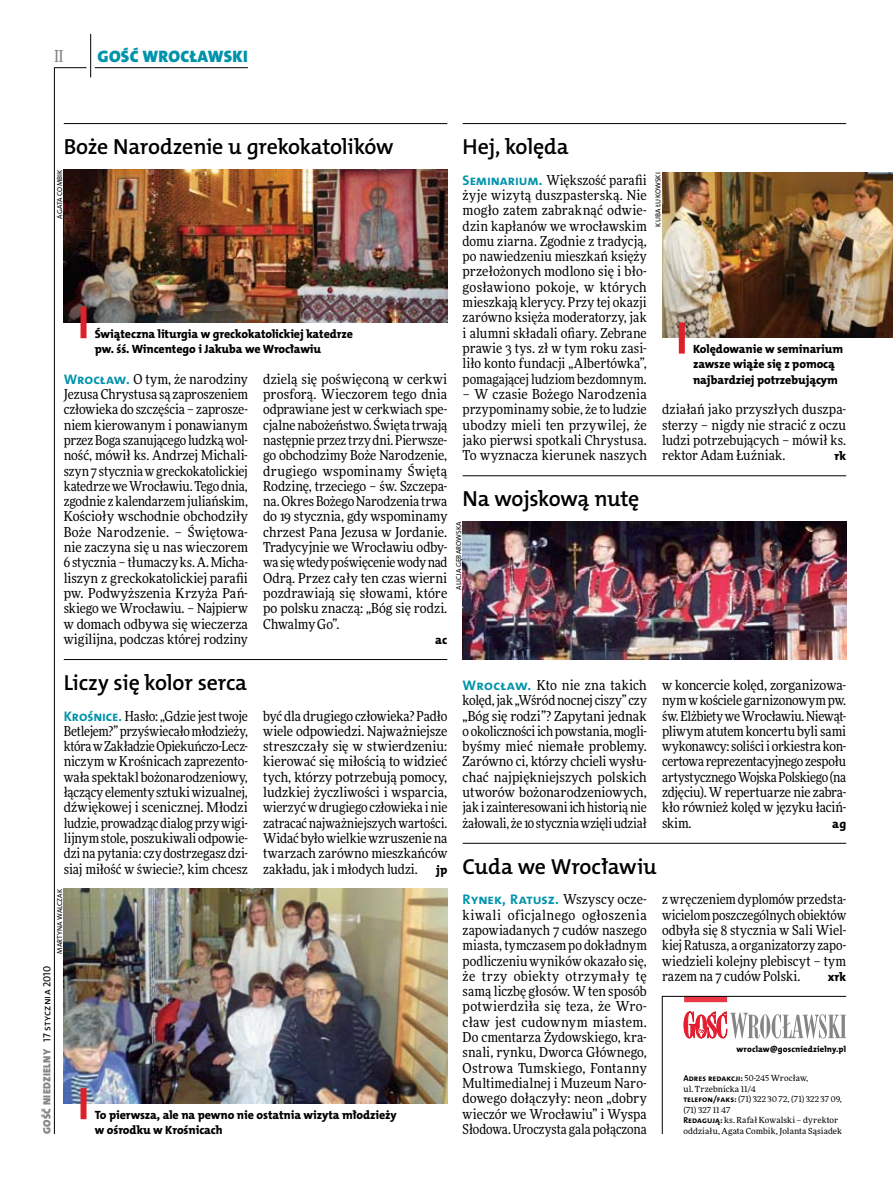
<style>
.page{position:relative;width:893px;height:1191px;background:#fff}
.page>*{position:absolute;margin:0;border:0;box-sizing:border-box;transform-origin:0 0}
.t1{font:21.9px "The Mix HP6 Se Bld";letter-spacing:-.01em;color:#000}
.t2{font:16.65px "The Mix HP9 Blk";letter-spacing:.02em;color:#0093aa}
.t3{font:500 16.5px "Freeday Narrow";color:#858486;scale:.9 1}
.t4{font:13.95px "The Mix HP7 Bld";color:#0093aa}
.t5{font:13.65px/15.3px "Freeday Narrow News";letter-spacing:-.005em;color:#000;text-align:justify}
.t6{font:12.3px "The Mix HP8 Ex Bld";color:#000}
.t7{font:12px/15.3px "The Mix HP8 Ex Bld";letter-spacing:-.005em;color:#000}
.t8{font:10.5px "The Mix HP9 Blk";letter-spacing:.025em;color:#858486}
.t9{font:8.55px "The Mix HP7 Bld";letter-spacing:.005em;color:#000}
.t10{font:8.55px "The Mix HP8 Ex Bld";letter-spacing:.015em;color:#000}
.t11{font:8.4px/10.5px "Freeday News";letter-spacing:.01em;color:#000}
.t12{font:7.2px "The Mix HP5 Plain";letter-spacing:.01em;color:#000}
.s1{font-family:"The Mix HP7 Bld";font-size:13.95px;color:#0093aa}
.s2{font-family:"The Mix HP5 Plain";color:#000}
.s3{font-family:"Freeday Narrow News";font-size:13.65px;color:#000}
.s4{font-family:"Freeday News";font-size:8.4px}
.s5{font-family:"The Mix HP7 Bld";font-size:8.55px}
</style>
<div class="page">
<hr style="left:54px;top:67px;width:1px;height:1067px;background:#000">
<hr style="left:90px;top:34px;width:1px;height:43px;background:#000">
<hr style="left:54px;top:67px;width:32px;height:1px;background:#000">
<hr style="left:95px;top:67px;width:153px;height:1px;background:#000">
<svg style="left:662px;top:996px;width:185px;height:138px"></svg>
<img style="left:64px;top:169px;width:383px;height:153px">
<div style="left:81px;top:307px;width:6px;height:31px;background:#df1f2a"></div>
<hr style="left:64px;top:659px;width:383px;height:1px;background:#000">
<img style="left:64px;top:889px;width:383px;height:214px">
<div style="left:81px;top:1088px;width:6px;height:31px;background:#df1f2a"></div>
<hr style="left:64px;top:123px;width:383px;height:1px;background:#000">
<hr style="left:463px;top:123px;width:383px;height:1px;background:#000">
<hr style="left:463px;top:475px;width:383px;height:1px;background:#000">
<img style="left:463px;top:521px;width:383px;height:138px">
<hr style="left:463px;top:843px;width:383px;height:1px;background:#000">
<img style="left:662px;top:173px;width:231px;height:165px">
<div style="left:679px;top:322px;width:6px;height:31px;background:#df1f2a"></div>
<p class="t3" style="left:54px;top:46px;width:11px">II</p>
<p class="t2" style="left:98px;top:46px;width:152px">GOŚĆ WROCŁAWSKI</p>
<h1 class="t1" style="left:64px;top:132px;width:331px">Boże Narodzenie u grekokatolików</h1>
<p class="t12" style="left:55px;top:218px;width:51px;rotate:-90deg">Agata Combik</p>
<p class="t7" style="left:95px;top:326px;width:260px">Świąteczna liturgia w greckokatolickiej katedrze pw. śś. Wincentego i Jakuba we Wrocławiu</p>
<p class="t5" style="left:64px;top:371px;width:186px"><span class="s1">Wrocław.</span> O tym, że narodziny Jezusa Chrystusa są zaproszeniem człowieka do szczęścia – zaprosze&shy;niem kierowanym i ponawianym przez Boga szanującego ludzką wol&shy;ność, mówił ks. Andrzej Michali&shy;szyn 7 stycznia wgreckokatolickiej katedrze we Wrocławiu. Tego dnia, zgodnie z kalendarzem juliańskim, Kościoły wschodnie obchodziły Boże Narodzenie. – Świętowa&shy;nie zaczyna się u nas wieczorem 6 stycznia – tłumaczy ks. A. Micha&shy;liszyn z greckokatolickiej parafii pw. Podwyższenia Krzyża Pań&shy;skiego we Wrocławiu. – Najpierw w domach odbywa się wieczerza wigilijna, podczas której rodziny</p>
<p class="t5" style="left:263px;top:371px;width:186px">dzielą się poświęconą w cerkwi prosforą. Wieczorem tego dnia odprawiane jest w cerkwiach spe&shy;cjalne nabożeństwo. Święta trwają następnie przez trzy dni. Pierwsze&shy;go obchodzimy Boże Narodzenie, drugiego wspominamy Świętą Rodzinę, trzeciego – św. Szczepa&shy;na. Okres Bożego Narodzenia trwa do 19 stycznia, gdy wspominamy chrzest Pana Jezusa w Jordanie.<br>Tradycyjnie we Wrocławiu odby&shy;wa się wtedy poświęcenie wody nad Odrą. Przez cały ten czas wierni pozdrawiają się słowami, które po polsku znaczą: „Bóg się rodzi.<br>Chwalmy Go”.</p>
<p class="t6" style="left:435px;top:632px;width:14px">ac</p>
<h1 class="t1" style="left:463px;top:132px;width:108px">Hej, kolęda</h1>
<p class="t5" style="left:463px;top:172px;width:186px"><span class="s1">Seminarium.</span> Większość parafii żyje wizytą duszpasterską. Nie mogło zatem zabraknąć odwie&shy;dzin kapłanów we wrocławskim domu ziarna. Zgodnie z tradycją, po nawiedzeniu mieszkań księży przełożonych modlono się i bło&shy;gosławiono pokoje, w których mieszkają klerycy. Przy tej okazji zarówno księża moderatorzy, jak i alumni składali ofiary. Zebrane prawie 3 tys. zł w tym roku zasi&shy;liło konto fundacji „Albertówka”, pomagającej ludziom bezdomnym.</p>
<p class="t5" style="left:463px;top:386px;width:186px">– W czasie Bożego Narodzenia przypominamy sobie, że to ludzie ubodzy mieli ten przywilej, że jako pierwsi spotkali Chrystusa.<br>To wyznacza kierunek naszych</p>
<p class="t12" style="left:653px;top:226px;width:56px;rotate:-90deg">Kuba Łukowski</p>
<p class="t7" style="left:693px;top:341px;width:151px">Kolędowanie w seminarium zawsze wiąże się z pomocą najbardziej potrzebującym</p>
<p class="t5" style="left:662px;top:401px;width:186px">działań jako przyszłych duszpa&shy;sterzy – nigdy nie stracić z oczu ludzi potrzebujących – mówił ks. rektor Adam Łuźniak.</p>
<p class="t6" style="left:835px;top:448px;width:13px">rk</p>
<h1 class="t1" style="left:463px;top:485px;width:178px">Na wojskową nutę</h1>
<p class="t12" style="left:454px;top:590px;width:70px;rotate:-90deg">Alicja Gębarowska</p>
<h1 class="t1" style="left:64px;top:668px;width:185px">Liczy się kolor serca</h1>
<p class="t5" style="left:64px;top:708px;width:186px"><span class="s1">Krośnice.</span> Hasło: „Gdzie jest twoje Betlejem?” przyświecało młodzieży, która wZakładzie Opiekuńczo-Lecz&shy;niczym w Krośnicach zaprezento&shy;wała spektakl bożonarodzeniowy, łączący elementy sztuki wizualnej, dźwiękowej i scenicznej. Młodzi ludzie, prowadząc dialog przy wigi&shy;lijnym stole, poszukiwali odpowie&shy;dzi na pytania: czy dostrzegasz dzi&shy;siaj miłość w świecie?, kim chcesz</p>
<p class="t5" style="left:263px;top:708px;width:186px">być dla drugiego człowieka? Padło wiele odpowiedzi. Najważniejsze streszczały się w stwierdzeniu: kierować się miłością to widzieć tych, którzy potrzebują pomocy, ludzkiej życzliwości i wsparcia, wierzyć wdrugiego człowieka i nie zatracać najważniejszych wartości.<br>Widać było wielkie wzruszenie na twarzach zarówno mieszkańców zakładu, jak i młodych ludzi.</p>
<p class="t6" style="left:436px;top:861px;width:13px">jp</p>
<p class="t12" style="left:55px;top:954px;width:66px;rotate:-90deg">Martyna Walczak</p>
<p class="t8" style="left:40px;top:1134px;width:170px;rotate:-90deg">GOŚĆ NIEDZIELNY <span class="s2">17 stycznia 2010</span></p>
<p class="t7" style="left:95px;top:1107px;width:303px">To pierwsza, ale na pewno nie ostatnia wizyta młodzieży w ośrodku w Krośnicach</p>
<p class="t5" style="left:463px;top:677px;width:186px"><span class="s1">Wrocław.</span> Kto nie zna takich kolęd, jak „Wśród nocnej ciszy” czy „Bóg się rodzi”? Zapytani jednak o okoliczności ich powstania, mogli&shy;byśmy mieć niemałe problemy.<br>Zarówno ci, którzy chcieli wysłu&shy;chać najpiękniejszych polskich utworów bożonarodzeniowych, jak i zainteresowani ich historią nie żałowali, że 10 stycznia wzięli udział</p>
<p class="t5" style="left:662px;top:677px;width:186px">w koncercie kolęd, zorganizowa&shy;nym wkościele garnizonowym pw. św. Elżbiety we Wrocławiu. Niewąt&shy;pliwym atutem koncertu byli sami wykonawcy: soliści i orkiestra kon&shy;certowa reprezentacyjnego zespołu artystycznego Wojska Polskiego (na zdjęciu). W repertuarze nie zabra&shy;kło również kolęd w języku łaciń&shy;skim.</p>
<p class="t6" style="left:832px;top:815px;width:15px">ag</p>
<h1 class="t1" style="left:463px;top:852px;width:196px">Cuda we Wrocławiu</h1>
<p class="t4" style="left:463px;top:890px;width:186px">Rynek, Ratusz. <span class="s3">Wszyscy ocze-</span></p>
<p class="t5" style="left:463px;top:907px;width:186px">kiwali oficjalnego ogłoszenia zapowiadanych 7 cudów naszego miasta, tymczasem po dokładnym podliczeniu wyników okazało się, że trzy obiekty otrzymały tę samą liczbę głosów. W ten sposób potwierdziła się teza, że Wro&shy;cław jest cudownym miastem.<br>Do cmentarza Żydowskiego, kra&shy;snali, rynku, Dworca Głównego, Ostrowa Tumskiego, Fontanny Multimedialnej i Muzeum Naro&shy;dowego dołączyły: neon „dobry wieczór we Wrocławiu” i Wyspa Słodowa. Uroczysta gala połączona</p>
<p class="t5" style="left:662px;top:891px;width:186px">z wręczeniem dyplomów przedsta&shy;wicielom poszczególnych obiektów odbyła się 8 stycznia w Sali Wiel&shy;kiej Ratusza, a organizatorzy zapo&shy;wiedzieli kolejny plebiscyt – tym razem na 7 cudów Polski.</p>
<p class="t6" style="left:828px;top:968px;width:20px">xrk</p>
<p class="t10" style="left:736px;top:1043px;width:111px">wroclaw@goscniedzielny.pl</p>
<p class="t9" style="left:683px;top:1073px;width:126px">Adres redakcji: <span class="s4">50-245 Wrocław,</span></p>
<p class="t11" style="left:683px;top:1083px;width:160px">ul. Trzebnicka 11/4<br><span class="s5">telefon/faks:</span> (71) 322 30 72, (71) 322 37 09, (71) 327 11 47<br><span class="s5">Redagują:</span> ks. Rafał Kowalski – dyrektor oddziału, Agata Combik, Jolanta Sąsiadek</p>
</div>
